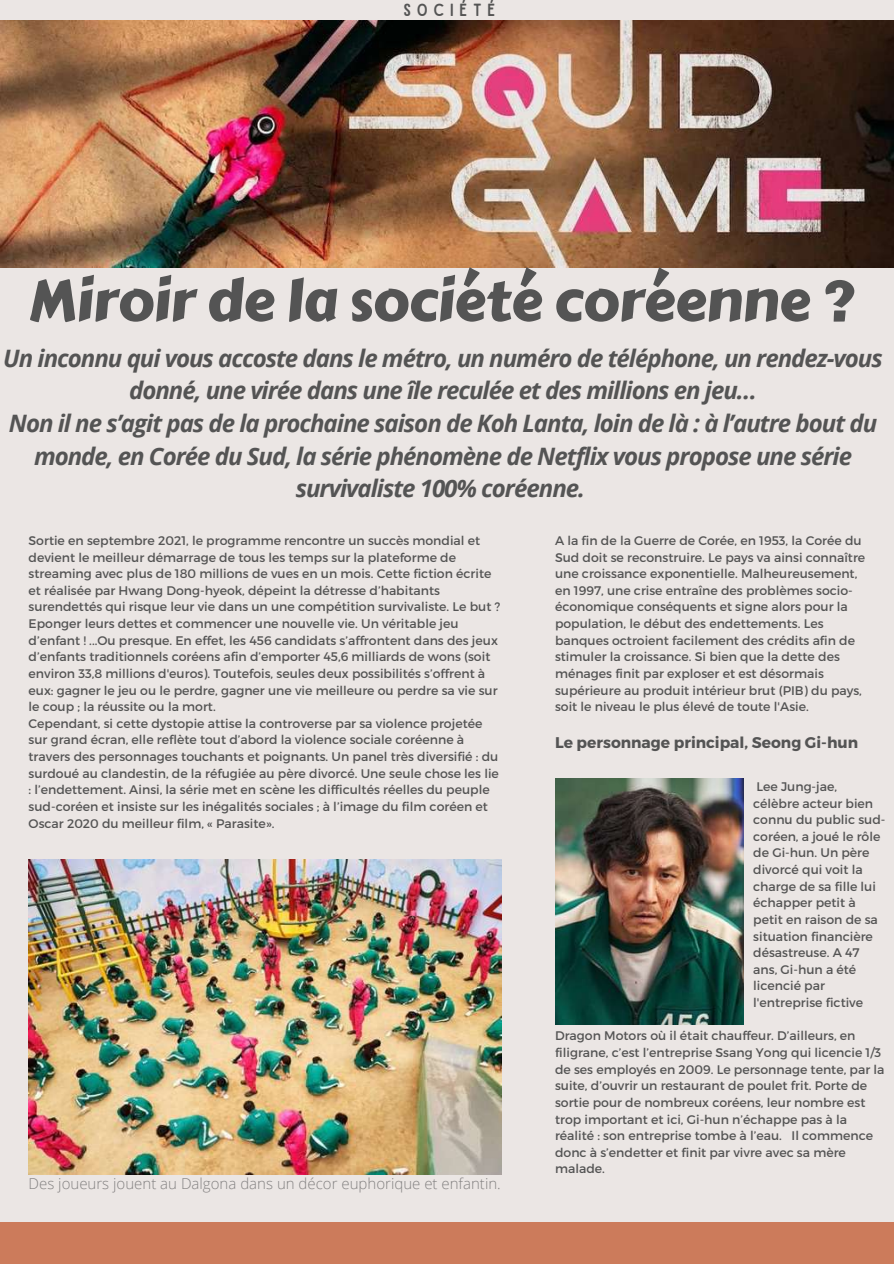
<style>
.page{position:relative;width:894px;height:1264px;background:#fff}
.page>*{position:absolute;margin:0;border:0;box-sizing:border-box;transform-origin:0 0}
.t1{font:57px "Carter One";letter-spacing:-.01em;color:#545454}
.t2{font:italic 700 24px/32.7px "Open Sans";letter-spacing:-.04em;color:#545454;text-align:center}
.t3{font:16.8px "Sailors";letter-spacing:.34em;color:#545454}
.t4{font:700 15.45px "Montserrat";color:#545454}
.t5{font:300 15px "Open Sans";color:#848282}
.t6{font:12.45px/16.6px "Montserrat";color:#545454}
</style>
<div class="page">
<div style="left:0;top:0;width:893px;height:1263px;background:#ebe6e4"></div>
<div style="left:0;top:1221px;width:893px;height:42px;background:#cc7b5b"></div>
<img style="left:0;top:21px;width:893px;height:246px">
<img style="left:29px;top:859px;width:472px;height:315px">
<img style="left:555px;top:778px;width:188px;height:246px">
<h3 class="t3" style="left:403px;top:3px;width:93px">SOCIÉTÉ</h3>
<h1 class="t1" style="left:28px;top:257px;width:827px">Miroir de la société coréenne ?</h1>
<p class="t2" style="left:3px;top:341px;width:880px">Un inconnu qui vous accoste dans le métro, un numéro de téléphone, un rendez-vous donné, une virée dans une île reculée et des millions en jeu…<br>Non il ne s’agit pas de la prochaine saison de Koh Lanta, loin de là : à l’autre bout du monde, en Corée du Sud, la série phénomène de Netflix vous propose une série survivaliste 100% coréenne.</p>
<p class="t6" style="left:29px;top:531px;width:473px">Sortie en septembre 2021, le programme rencontre un succès mondial et devient le meilleur démarrage de tous les temps sur la plateforme de streaming avec plus de 180 millions de vues en un mois. Cette fiction écrite et réalisée par Hwang Dong-hyeok, dépeint la détresse d’habitants surendettés qui risque leur vie dans un une compétition survivaliste. Le but ?<br>Eponger leurs dettes et commencer une nouvelle vie. Un véritable jeu d’enfant ! ...Ou presque. En effet, les 456 candidats s’affrontent dans des jeux d’enfants traditionnels coréens afin d’emporter 45,6 milliards de wons (soit environ 33,8 millions d'euros). Toutefois, seules deux possibilités s’offrent à eux: gagner le jeu ou le perdre, gagner une vie meilleure ou perdre sa vie sur le coup ; la réussite ou la mort.<br>Cependant, si cette dystopie attise la controverse par sa violence projetée sur grand écran, elle reflète tout d’abord la violence sociale coréenne à travers des personnages touchants et poignants. Un panel très diversifié : du surdoué au clandestin, de la réfugiée au père divorcé. Une seule chose les lie : l’endettement. Ainsi, la série met en scène les difficultés réelles du peuple sud-coréen et insiste sur les inégalités sociales ; à l’image du film coréen et Oscar 2020 du meilleur film, « Parasite».</p>
<p class="t6" style="left:555px;top:531px;width:312px">A la fin de la Guerre de Corée, en 1953, la Corée du Sud doit se reconstruire. Le pays va ainsi connaître une croissance exponentielle. Malheureusement, en 1997, une crise entraîne des problèmes socio&shy;économique conséquents et signe alors pour la population, le début des endettements. Les banques octroient facilement des crédits afin de stimuler la croissance. Si bien que la dette des ménages finit par exploser et est désormais supérieure au produit intérieur brut (PIB) du pays, soit le niveau le plus élevé de toute l'Asie.</p>
<p class="t4" style="left:555px;top:732px;width:304px">Le personnage principal, Seong Gi-hun</p>
<p class="t6" style="left:753px;top:777px;width:134px">Lee Jung-jae,<br>célèbre acteur bien connu du public sud&shy;coréen, a joué le rôle de Gi-hun. Un père divorcé qui voit la charge de sa fille lui échapper petit à petit en raison de sa situation financière désastreuse. A 47 ans, Gi-hun a été licencié par l'entreprise fictive</p>
<p class="t6" style="left:555px;top:1027px;width:331px">Dragon Motors où il était chauffeur. D’ailleurs, en filigrane, c’est l’entreprise Ssang Yong qui licencie 1/3 de ses employés en 2009. Le personnage tente, par la suite, d’ouvrir un restaurant de poulet frit. Porte de sortie pour de nombreux coréens, leur nombre est trop important et ici, Gi-hun n’échappe pas à la réalité : son entreprise tombe à l’eau. Il commence donc à s’endetter et finit par vivre avec sa mère malade.</p>
<p class="t5" style="left:29px;top:1173px;width:473px">Des joueurs jouent au Dalgona dans un décor euphorique et enfantin.</p>
</div>
